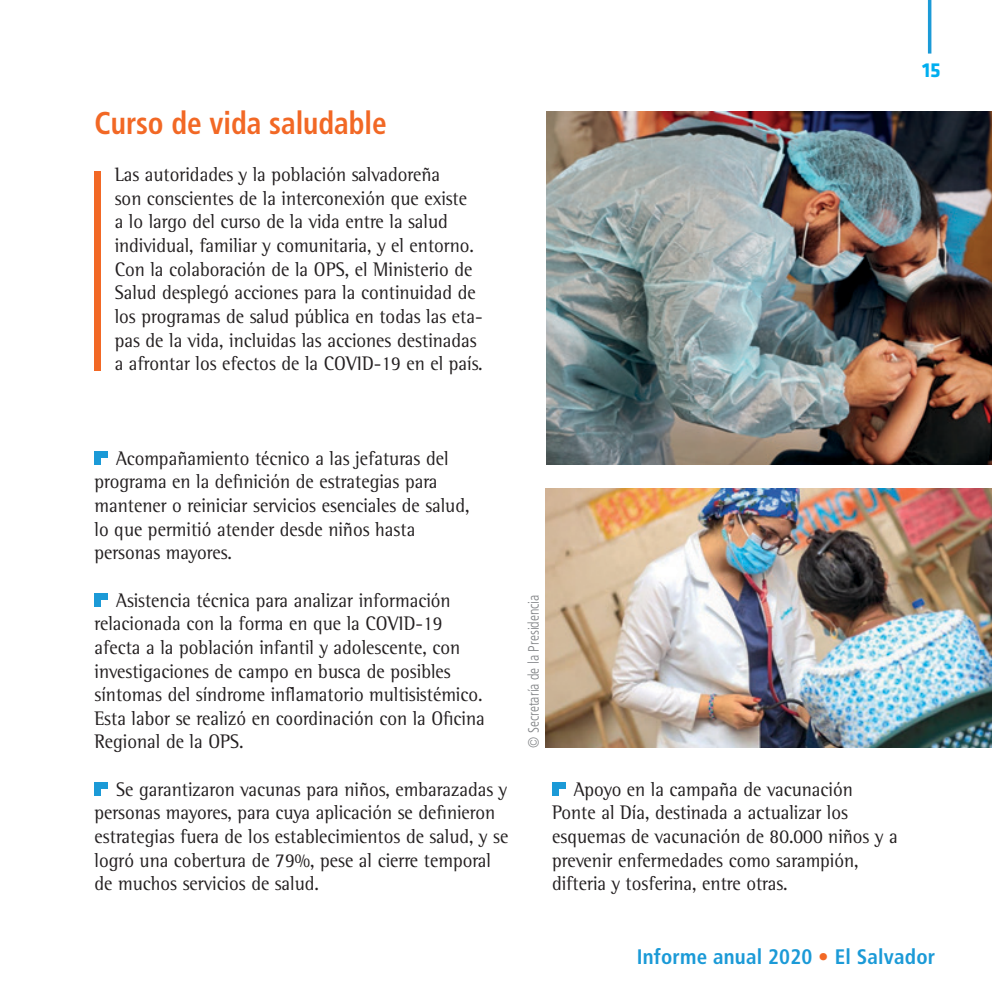
<style>
.page{position:relative;width:992px;height:992px;background:#fff}
.page>*{position:absolute;margin:0;border:0;box-sizing:border-box;transform-origin:0 0}
.Titulares{font:700 condensed 31.5px "Frutiger";color:#f26825;scale:.93 1}
.Page_Footer{font:700 condensed 21px "Frutiger";letter-spacing:.01em;color:#1b9ad7}
.t1{font:700 21px "Klavika";color:#00aeef}
.Body_text{font:20.12px/23.6px "Rotis Semi Serif";color:#231f20;scale:.93 1}
.pie_de_autor{font:300 condensed 15.05px "Frutiger";color:#808285;scale:.93 1}
.s1{color:#f26825}
</style>
<div class="page">
<hr style="left:928px;top:0;width:3px;height:54px;background:#1b9ad7">
<div style="left:94px;top:458px;width:7px;height:7px;background:#1b9ad7"></div>
<div style="left:94px;top:451px;width:7px;height:7px;background:#1b9ad7"></div>
<div style="left:101px;top:451px;width:7px;height:7px;background:#1b9ad7"></div>
<div style="left:94px;top:600px;width:7px;height:6px;background:#1b9ad7"></div>
<div style="left:94px;top:593px;width:7px;height:7px;background:#1b9ad7"></div>
<div style="left:101px;top:593px;width:7px;height:7px;background:#1b9ad7"></div>
<div style="left:94px;top:789px;width:7px;height:6px;background:#1b9ad7"></div>
<div style="left:94px;top:782px;width:7px;height:7px;background:#1b9ad7"></div>
<div style="left:101px;top:782px;width:7px;height:7px;background:#1b9ad7"></div>
<img style="left:547px;top:111px;width:445px;height:354px">
<img style="left:545px;top:488px;width:447px;height:260px">
<div style="left:94px;top:171px;width:7px;height:199px;background:#f26825"></div>
<div style="left:552px;top:789px;width:7px;height:6px;background:#1b9ad7"></div>
<div style="left:552px;top:782px;width:7px;height:7px;background:#1b9ad7"></div>
<div style="left:559px;top:782px;width:7px;height:7px;background:#1b9ad7"></div>
<p class="Titulares" style="left:94px;top:104px;width:316px">Curso de vida saludable</p>
<p class="Body_text" style="left:115px;top:163px;width:397px">Las autoridades y la población salvadoreña<br>son conscientes de la interconexión que existe<br>a lo largo del curso de la vida entre la salud individual, familiar y comunitaria, y el entorno.<br>Con la colaboración de la OPS, el Ministerio de Salud desplegó acciones para la continuidad de los programas de salud pública en todas las eta&shy;pas de la vida, incluidas las acciones destinadas a afrontar los efectos de la COVID-19 en el país.</p>
<p class="t1" style="left:922px;top:58px;width:20px">15</p>
<p class="Body_text" style="left:94px;top:446px;width:405px;text-indent:22px">Acompañamiento técnico a las jefaturas del programa en la definición de estrategias para mantener o reiniciar servicios esenciales de salud, lo que permitió atender desde niños hasta personas mayores.</p>
<p class="Body_text" style="left:94px;top:588px;width:421px;text-indent:22px">Asistencia técnica para analizar información relacionada con la forma en que la COVID-19 afecta a la población infantil y adolescente, con investigaciones de campo en busca de posibles síntomas del síndrome inflamatorio multisistémico.<br>Esta labor se realizó en coordinación con la Oficina Regional de la OPS.</p>
<p class="Body_text" style="left:94px;top:777px;width:446px;text-indent:22px">Se garantizaron vacunas para niños, embarazadas y personas mayores, para cuya aplicación se definieron estrategias fuera de los establecimientos de salud, y se logró una cobertura de 79%, pese al cierre temporal de muchos servicios de salud.</p>
<p class="pie_de_autor" style="left:525px;top:748px;width:167px;rotate:-90deg">© Secretaría de la Presidencia</p>
<p class="Body_text" style="left:552px;top:777px;width:373px;text-indent:22px">Apoyo en la campaña de vacunación Ponte al Día, destinada a actualizar los esquemas de vacunación de 80.000 niños y a prevenir enfermedades como sarampión, difteria y tosferina, entre otras.</p>
<p class="Page_Footer" style="left:636px;top:944px;width:300px">Informe anual 2020 <span class="s1">•</span> El Salvador</p>
</div>
